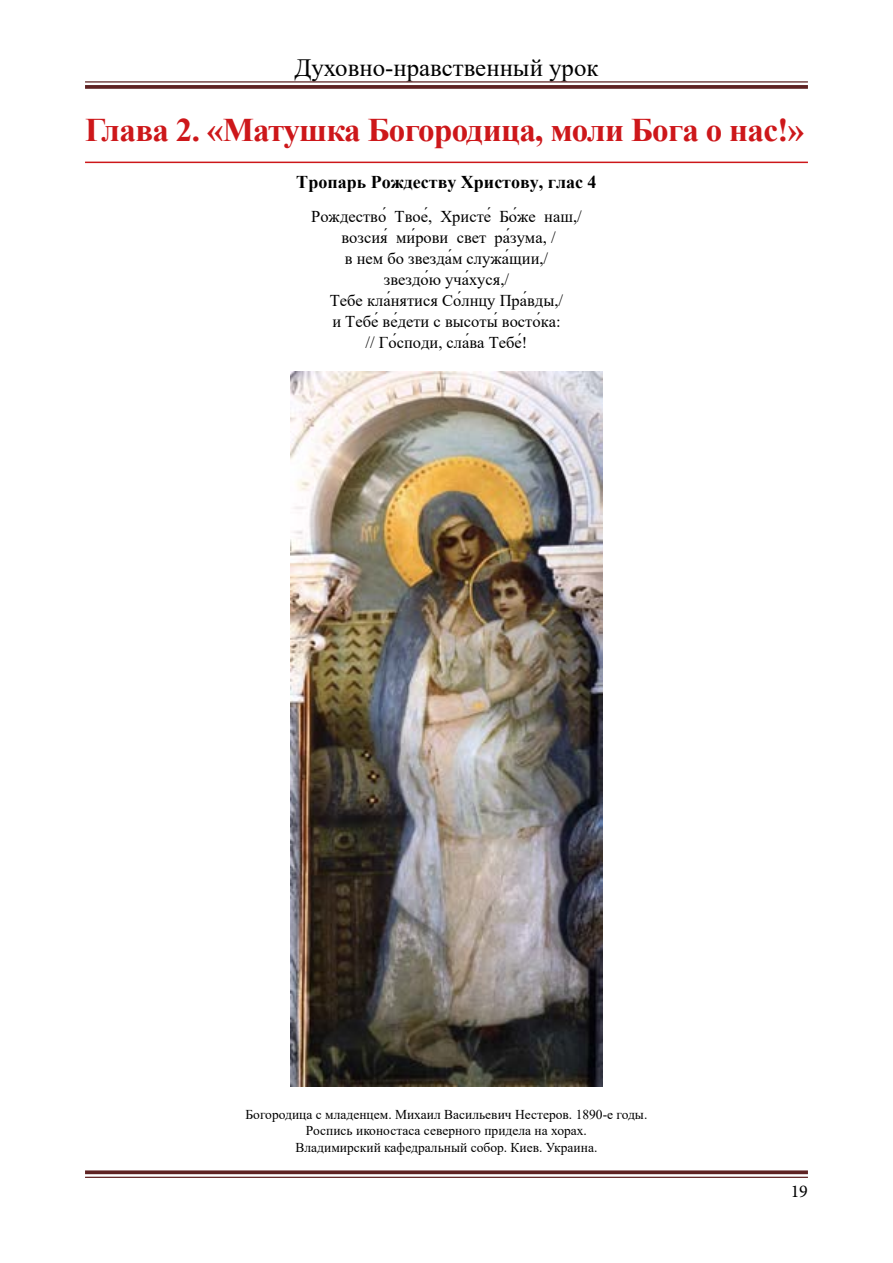
<style>
.page{position:relative;width:893px;height:1263px;background:#fff}
.page>*{position:absolute;margin:0;border:0;box-sizing:border-box;transform-origin:0 0}
.t1{font:700 33px "Times New Roman";letter-spacing:-.02em;color:#cd171a}
.t2{font:24.9px "Times New Roman";color:#000}
.t3{font:700 18px "Times New Roman";color:#000}
.t4{font:18px "Minion Pro";color:#000}
.t5{font:16.5px/21px "Times New Roman";color:#000;text-align:center}
.t6{font:13.5px/16.5px "Times New Roman";color:#000;text-align:center}
</style>
<div class="page">
<hr style="left:85px;top:81px;width:723px;height:2px;background:#5e2222">
<svg style="left:85px;top:85px;width:723px;height:4px;background:#672f2f"></svg>
<svg style="left:85px;top:1170px;width:723px;height:4px;background:#6f3a3a"></svg>
<hr style="left:85px;top:1177px;width:723px;height:1px;background:#5e2222">
<hr style="left:85px;top:162px;width:723px;height:1px;background:#cd171a">
<img style="left:290px;top:371px;width:313px;height:715px">
<h2 class="t2" style="left:294px;top:50px;width:306px">Духовно-нравственный урок</h2>
<h1 class="t1" style="left:85px;top:107px;width:721px">Глава 2. «Матушка Богородица, моли Бога о нас!»</h1>
<p class="t3" style="left:296px;top:169px;width:302px">Тропарь Рождеству Христову, глас 4</p>
<p class="t5" style="left:311px;top:205px;width:272px">Рождество́ Твое́, Христе́ Бо́же наш,/ возсия́ ми́рови свет ра́зума, /<br>в нем бо звезда́м служа́щии,/<br>звездо́ю уча́хуся,/<br>Тебе кла́нятися Со́лнцу Пра́вды,/<br>и Тебе́ве́дети с высоты́восто́ка:<br>// Го́споди, сла́ва Тебе́!</p>
<p class="t6" style="left:246px;top:1105px;width:403px">Богородица с младенцем. Михаил Васильевич Нестеров. 1890-е годы.<br>Роспись иконостаса северного придела на хорах.<br>Владимирский кафедральный собор. Киев. Украина.</p>
<p class="t4" style="left:791px;top:1179px;width:19px">19</p>
</div>
